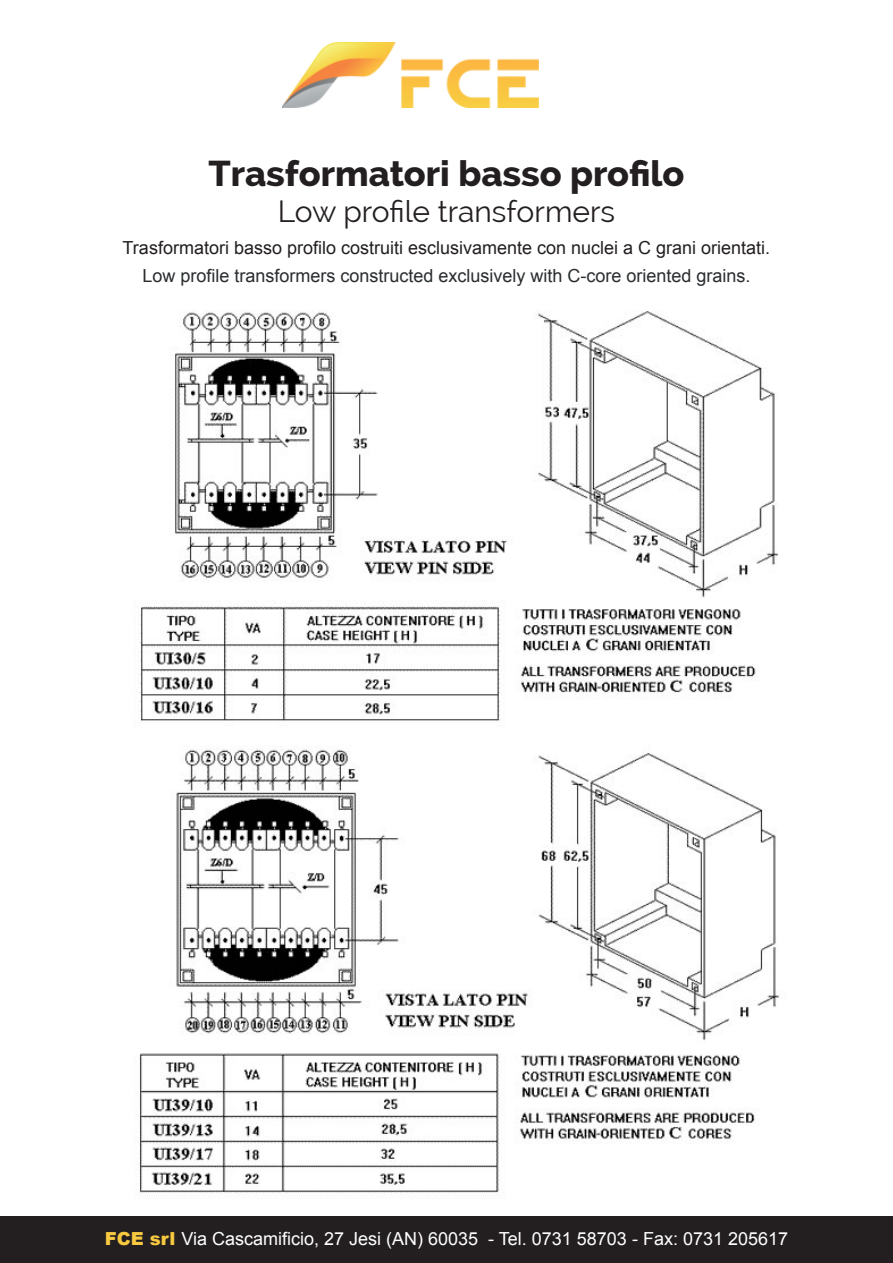
<style>
.page{position:relative;width:893px;height:1263px;background:#fff}
.page>*{position:absolute;margin:0;border:0;box-sizing:border-box;transform-origin:0 0}
.t1{font:800 36px "Raleway";color:#231f20}
.t2{font:30px "Raleway";color:#231f20}
.t3{font:18px "Arial";color:#231f20}
.t4{font:18px "Arial";color:#292d2f}
.t5{font:18px "Arial";color:#fff}
.s1{font-weight:900;color:#f7c940}
</style>
<div class="page">
<img style="left:283px;top:42px;width:255px;height:66px">
<div style="left:0;top:1217px;width:893px;height:46px;background:#231f20"></div>
<img style="left:138px;top:311px;width:642px;height:883px">
<h1 class="t1" style="left:208px;top:153px;width:477px">Trasformatori basso profilo</h1>
<h2 class="t2" style="left:278px;top:194px;width:339px">Low profile transformers</h2>
<p class="t3" style="left:123px;top:235px;width:649px">Trasformatori basso profilo costruiti esclusivamente con nuclei a C grani orientati.</p>
<p class="t4" style="left:142px;top:264px;width:610px">Low profile transformers constructed exclusively with C-core oriented grains.</p>
<p class="t5" style="left:105px;top:1227px;width:685px"><span class="s1">FCE srl</span> Via Cascamificio, 27 Jesi (AN) 60035 - Tel. 0731 58703 - Fax: 0731 205617</p>
</div>
